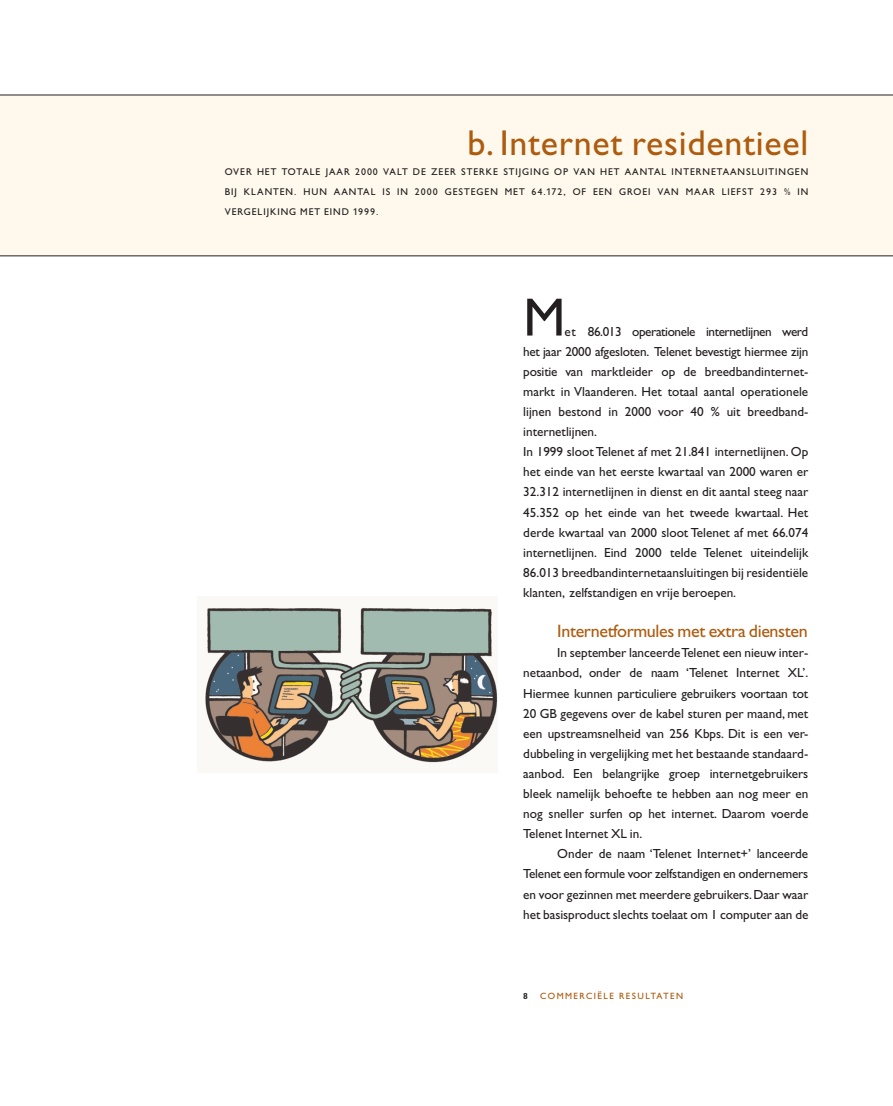
<style>
.page{position:relative;width:893px;height:1106px;background:#fff}
.page>*{position:absolute;margin:0;border:0;box-sizing:border-box;transform-origin:0 0}
.t1{font:54px "Gill Sans";color:#231f20}
.t2{font:36px "Gill Sans";letter-spacing:.02em;color:#ad5b0e}
.t3{font:18px "Gill Sans";letter-spacing:-.02em;color:#ad5b0e}
.t4{font:13.2px/20.1px "Gill Sans";color:#231f20;text-align:justify}
.t5{font:500 10.05px/20.1px "Giltus T";letter-spacing:.095em;color:#231f20;text-align:justify}
.t6{font:500 9.3px "Giltus T";letter-spacing:.155em;color:#ad5b0e}
.t7{font:700 9px "Giltus T";color:#231f20}
</style>
<div class="page">
<div style="left:0;top:95px;width:892px;height:161px;background:#fef9ec"></div>
<img style="left:205px;top:607px;width:292px;height:156px">
<hr style="left:0;top:95px;width:892px;height:1px;background:#231f20">
<hr style="left:0;top:255px;width:892px;height:1px;background:#231f20">
<h2 class="t2" style="left:467px;top:130px;width:342px">b. Internet residentieel</h2>
<p class="t5" style="left:225px;top:162px;width:585px">OVER HET TOTALE JAAR 2000 VALT DE ZEER STERKE STIJGING OP VAN HET AANTAL INTERNETAANSLUITINGEN BIJ KLANTEN. HUN AANTAL IS IN 2000 GESTEGEN MET 64.172, OF EEN GROEI VAN MAAR LIEFST 293 % IN VERGELIJKING MET EIND 1999.</p>
<h1 class="t1" style="left:523px;top:299px;width:44px">M</h1>
<p class="t4" style="left:523px;top:322px;width:286px;text-align:left;text-indent:41px">et 86.013 operationele internetlijnen werd het jaar 2000 afgesloten. Telenet bevestigt hiermee zijn positie van marktleider op de breedbandinternet&shy;markt in Vlaanderen. Het totaal aantal operationele lijnen bestond in 2000 voor 40 % uit breedband&shy;internetlijnen.<br>In 1999 sloot Telenet af met 21.841 internetlijnen. Op het einde van het eerste kwartaal van 2000 waren er 32.312 internetlijnen in dienst en dit aantal steeg naar 45.352 op het einde van het tweede kwartaal. Het derde kwartaal van 2000 sloot Telenet af met 66.074 internetlijnen. Eind 2000 telde Telenet uiteindelijk 86.013 breedbandinternetaansluitingen bij residentiële klanten, zelfstandigen en vrije beroepen.</p>
<h3 class="t3" style="left:557px;top:625px;width:252px">Internetformules met extra diensten</h3>
<p class="t4" style="left:523px;top:644px;width:286px;text-indent:34px">In september lanceerde Telenet een nieuw inter&shy;netaanbod, onder de naam ‘Telenet Internet XL’.<br>Hiermee kunnen particuliere gebruikers voortaan tot 20 GB gegevens over de kabel sturen per maand, met een upstreamsnelheid van 256 Kbps. Dit is een ver&shy;dubbeling in vergelijking met het bestaande standaard&shy;aanbod. Een belangrijke groep internetgebruikers bleek namelijk behoefte te hebben aan nog meer en nog sneller surfen op het internet. Daarom voerde Telenet Internet XL in.</p>
<p class="t4" style="left:523px;top:845px;width:286px;text-indent:34px">Onder de naam ‘Telenet Internet+’ lanceerde Telenet een formule voor zelfstandigen en ondernemers en voor gezinnen met meerdere gebruikers.Daar waar het basisproduct slechts toelaat om 1 computer aan de</p>
<p class="t7" style="left:523px;top:993px;width:6px">8</p>
<p class="t6" style="left:540px;top:993px;width:144px">COMMERCIËLE RESULTATEN</p>
</div>
